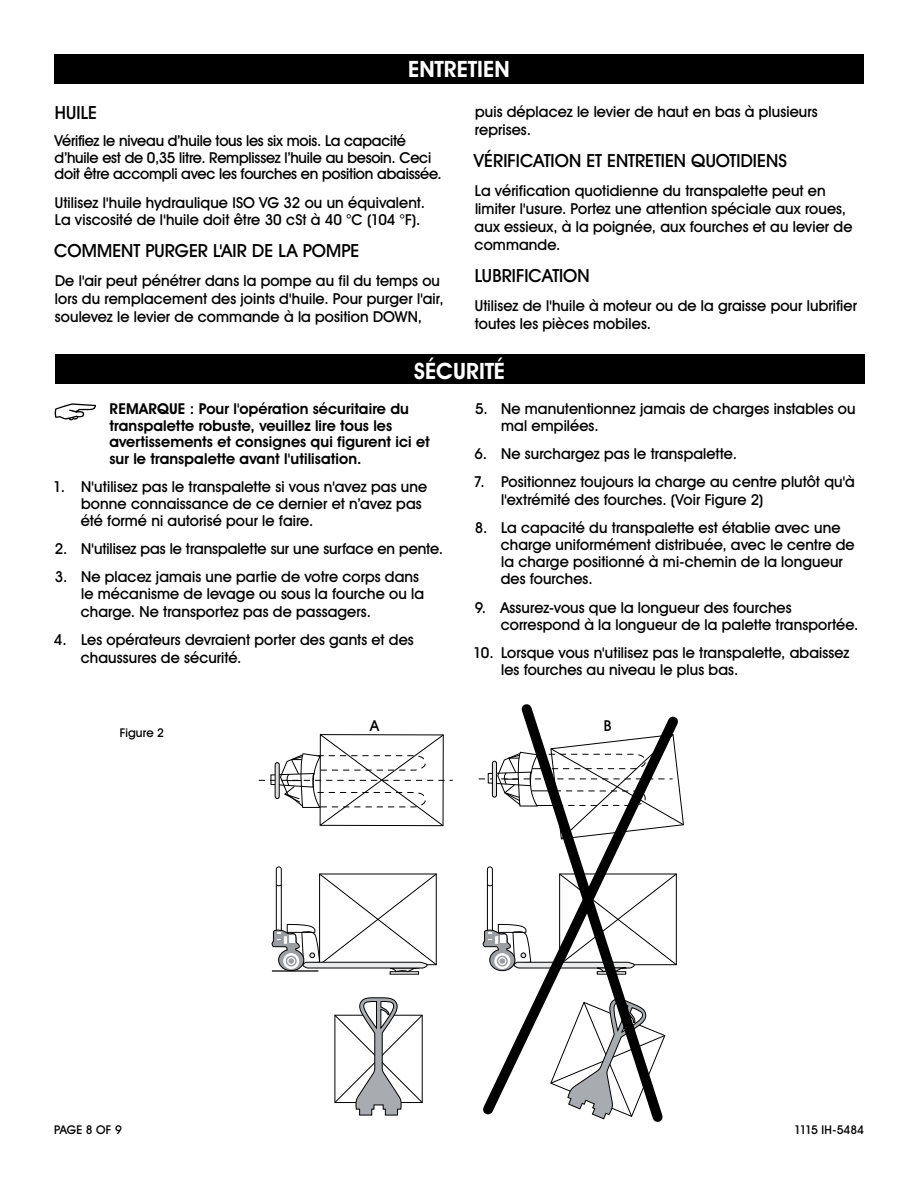
<style>
.page{position:relative;width:918px;height:1188px;background:#fff}
.page>*{position:absolute;margin:0;border:0;box-sizing:border-box;transform-origin:0 0}
.t1{font:700 22.5px "Uline Two Knine";letter-spacing:-.005em;color:#fff}
.t2{font:18px "Uline Two Knine";letter-spacing:.005em;color:#000}
.t3{font:15px/17.2px "Uline Two Knine";letter-spacing:.005em;color:#000}
.t4{font:700 15px/16.5px "Uline Two Knine";letter-spacing:.005em;color:#000}
.t5{font:15px/16.5px "Uline Two Knine";letter-spacing:-.015em;color:#000}
.t6{font:12px "Uline Two Knine";letter-spacing:-.005em;color:#000}
.s1{font-weight:700}
</style>
<div class="page">
<div style="left:54px;top:54px;width:810px;height:30px;background:#000"></div>
<div style="left:55px;top:354px;width:810px;height:30px;background:#000"></div>
<svg style="left:55px;top:403px;width:41px;height:17px"></svg>
<svg style="left:478px;top:716px;width:200px;height:399px"></svg>
<svg style="left:514px;top:704px;width:156px;height:418px"></svg>
<div style="left:276px;top:867px;width:6px;height:69px;border:1px solid #000;border-radius:2px"></div>
<svg style="left:479px;top:734px;width:205px;height:106px"></svg>
<div style="left:492px;top:761px;width:5px;height:36px;background:#dfe0e2;border-radius:2px"></div>
<div style="left:492px;top:761px;width:5px;height:36px;border:1px solid #000;border-radius:2px"></div>
<svg style="left:259px;top:734px;width:194px;height:93px"></svg>
<hr style="left:275px;top:763px;width:4px;height:36px;background:#dfe0e2;border-radius:2px">
<div style="left:275px;top:762px;width:5px;height:37px;border:1px solid #000;border-radius:2px"></div>
<svg style="left:481px;top:873px;width:196px;height:100px"></svg>
<svg style="left:271px;top:873px;width:166px;height:100px"></svg>
<svg style="left:334px;top:997px;width:89px;height:119px"></svg>
<h1 class="t1" style="left:408px;top:56px;width:103px">ENTRETIEN</h1>
<p class="t2" style="left:55px;top:101px;width:44px">HUILE</p>
<p class="t5" style="left:55px;top:132px;width:389px">Vérifiez le niveau d’huile tous les six mois. La capacité d’huile est de 0,35 litre. Remplissez l’huile au besoin. Ceci doit être accompli avec les fourches en position abaissée.</p>
<p class="t3" style="left:55px;top:194px;width:372px;line-height:16.5px">Utilisez l<span class="s1">'</span>huile hydraulique ISO VG 32 ou un équivalent.<br>La viscosité de l<span class="s1">'</span>huile doit être 30 cSt à 40 °C (104 °F).</p>
<p class="t2" style="left:54px;top:239px;width:307px">COMMENT PURGER L<span class="s1">'</span>AIR DE LA POMPE</p>
<p class="t3" style="left:55px;top:271px;width:390px;line-height:18px">De l<span class="s1">'</span>air peut pénétrer dans la pompe au fil du temps ou lors du remplacement des joints d<span class="s1">'</span>huile. Pour purger l<span class="s1">'</span>air, soulevez le levier de commande à la position DOWN,</p>
<p class="t3" style="left:475px;top:102px;width:344px;line-height:18px">puis déplacez le levier de haut en bas à plusieurs reprises.</p>
<p class="t2" style="left:474px;top:150px;width:315px">VÉRIFICATION ET ENTRETIEN QUOTIDIENS</p>
<p class="t3" style="left:475px;top:181px;width:379px;line-height:18px">La vérification quotidienne du transpalette peut en limiter l<span class="s1">'</span>usure. Portez une attention spéciale aux roues, aux essieux, à la poignée, aux fourches et au levier de commande.</p>
<p class="t2" style="left:475px;top:265px;width:117px">LUBRIFICATION</p>
<p class="t3" style="left:475px;top:296px;width:384px;line-height:18px">Utilisez de l<span class="s1">'</span>huile à moteur ou de la graisse pour lubrifier toutes les pièces mobiles.</p>
<h1 class="t1" style="left:414px;top:357px;width:93px">SÉCURITÉ</h1>
<p class="t4" style="left:109px;top:400px;width:322px">REMARQUE : Pour l'opération sécuritaire du transpalette robuste, veuillez lire tous les avertissements et consignes qui figurent ici et sur le transpalette avant l'utilisation.</p>
<p class="t3" style="left:81px;top:478px;width:348px;text-indent:-28px">1. N<span class="s1">'</span>utilisez pas le transpalette si vous n<span class="s1">'</span>avez pas une bonne connaissance de ce dernier et n’avez pas été formé ni autorisé pour le faire.</p>
<p class="t3" style="left:55px;top:540px;width:390px">2. N<span class="s1">'</span>utilisez pas le transpalette sur une surface en pente.</p>
<p class="t3" style="left:81px;top:568px;width:345px;text-indent:-26px">3. Ne placez jamais une partie de votre corps dans le mécanisme de levage ou sous la fourche ou la charge. Ne transportez pas de passagers.</p>
<p class="t3" style="left:81px;top:630px;width:335px;line-height:18px;text-indent:-27px">4. Les opérateurs devraient porter des gants et des chaussures de sécurité.</p>
<p class="t3" style="left:501px;top:400px;width:356px;text-indent:-26px">5. Ne manutentionnez jamais de charges instables ou mal empilées.</p>
<p class="t3" style="left:474px;top:445px;width:264px">6. Ne surchargez pas le transpalette.</p>
<p class="t3" style="left:501px;top:473px;width:355px;text-indent:-28px">7. Positionnez toujours la charge au centre plutôt qu<span class="s1">'</span>à l<span class="s1">'</span>extrémité des fourches. (Voir Figure 2)</p>
<p class="t3" style="left:501px;top:519px;width:355px;text-indent:-26px">8. La capacité du transpalette est établie avec une charge uniformément distribuée, avec le centre de la charge positionné à mi-chemin de la longueur des fourches.</p>
<p class="t3" style="left:501px;top:598px;width:359px;text-indent:-26px">9. Assurez-vous que la longueur des fourches correspond à la longueur de la palette transportée.</p>
<p class="t3" style="left:501px;top:644px;width:350px;text-indent:-28px">10. Lorsque vous n<span class="s1">'</span>utilisez pas le transpalette, abaissez les fourches au niveau le plus bas.</p>
<p class="t6" style="left:120px;top:725px;width:46px">Figure 2</p>
<p class="t3" style="left:370px;top:716px;width:11px">A</p>
<p class="t3" style="left:604px;top:716px;width:9px">B</p>
<p class="t6" style="left:54px;top:1122px;width:69px">PAGE 8 OF 9</p>
<p class="t6" style="left:794px;top:1122px;width:71px">1115 IH-5484</p>
</div>
